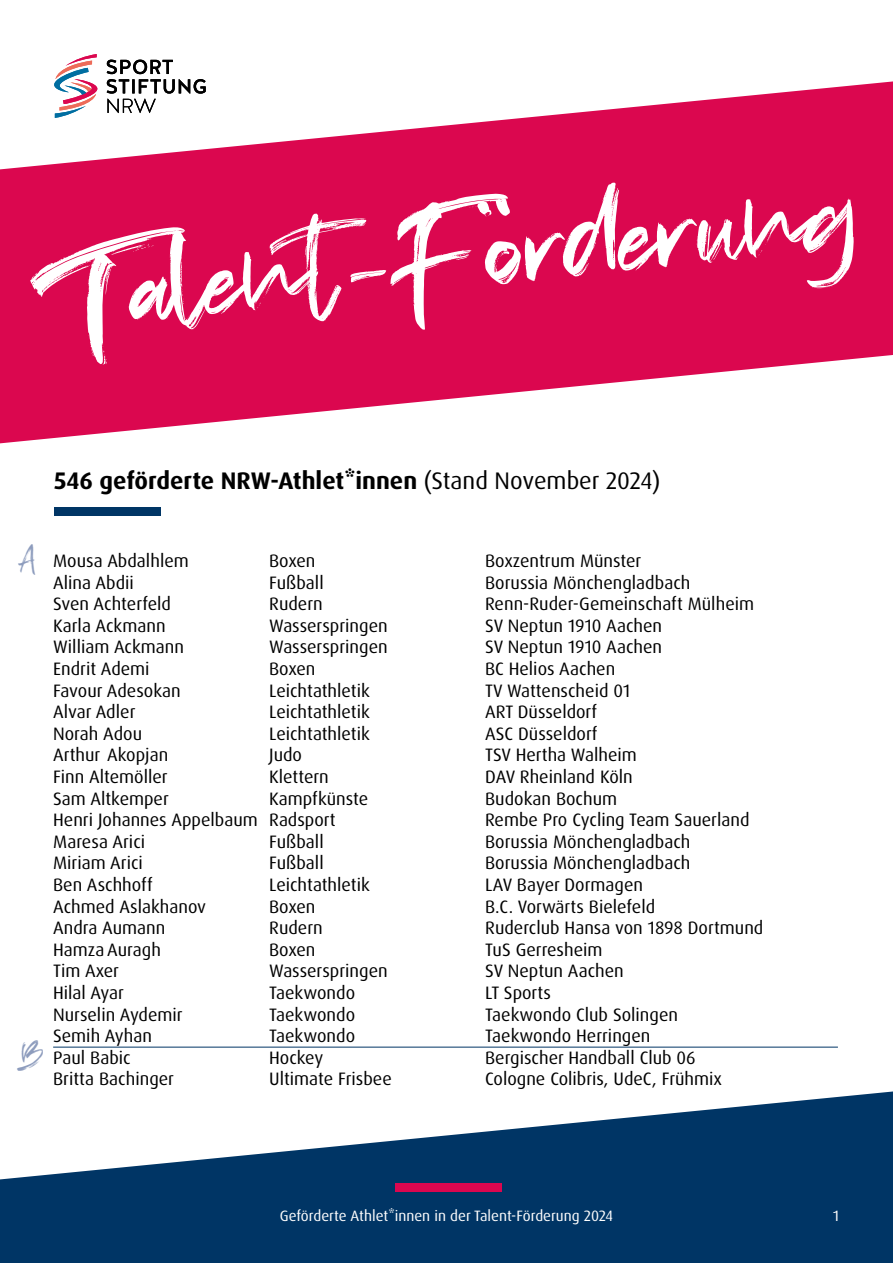
<style>
.page{position:relative;width:893px;height:1263px;background:#fff}
.page>*{position:absolute;margin:0;border:0;box-sizing:border-box;transform-origin:0 0}
.t1{font:112.5px "Squidrock";color:#fff;scale:1.25 1}
.t2{font:27px "Squidrock";color:#8d9cbd}
.t3{font:700 24px "Dax OT";color:#000}
.t4{font:18px "Dax OT";color:#000}
.t5{font:15px "Dax OT";color:#fff}
.s1{font-weight:400}
</style>
<div class="page">
<svg style="left:0;top:1091px;width:893px;height:172px;fill:#003565"></svg>
<svg style="left:0;top:81px;width:893px;height:362px;fill:#db074f"></svg>
<div style="left:54px;top:507px;width:106px;height:9px;background:#003565"></div>
<svg style="left:54px;top:54px;width:44px;height:64px"></svg>
<svg style="left:107px;top:60px;width:99px;height:53px"></svg>
<div style="left:395px;top:1183px;width:107px;height:9px;background:#db074f"></div>
<hr style="left:53px;top:1047px;width:785px;height:1px;background:#003565">
<h1 class="t1" style="left:24px;top:247px;width:663px;rotate:-6deg">Talent-Förderung</h1>
<h3 class="t3" style="left:54px;top:465px;width:608px">546 geförderte NRW-Athlet*innen <span class="s1">(Stand November 2024)</span></h3>
<h2 class="t2" style="left:18px;top:545px;width:19px">A</h2>
<h2 class="t2" style="left:17px;top:1041px;width:28px">B</h2>
<p class="t4" style="left:53px;top:549px;width:137px">Mousa Abdalhlem</p>
<p class="t4" style="left:269px;top:549px;width:48px">Boxen</p>
<p class="t4" style="left:485px;top:549px;width:158px">Boxzentrum Münster</p>
<p class="t4" style="left:53px;top:571px;width:82px">Alina Abdii</p>
<p class="t4" style="left:269px;top:571px;width:56px">Fußball</p>
<p class="t4" style="left:485px;top:571px;width:207px">Borussia Mönchengladbach</p>
<p class="t4" style="left:53px;top:592px;width:119px">Sven Achterfeld</p>
<p class="t4" style="left:269px;top:592px;width:55px">Rudern</p>
<p class="t4" style="left:485px;top:592px;width:270px">Renn-Ruder-Gemeinschaft Mülheim</p>
<p class="t4" style="left:53px;top:614px;width:114px">Karla Ackmann</p>
<p class="t4" style="left:269px;top:614px;width:120px">Wasserspringen</p>
<p class="t4" style="left:485px;top:614px;width:179px">SV Neptun 1910 Aachen</p>
<p class="t4" style="left:53px;top:636px;width:132px">William Ackmann</p>
<p class="t4" style="left:269px;top:636px;width:120px">Wasserspringen</p>
<p class="t4" style="left:485px;top:636px;width:179px">SV Neptun 1910 Aachen</p>
<p class="t4" style="left:53px;top:657px;width:98px">Endrit Ademi</p>
<p class="t4" style="left:269px;top:657px;width:48px">Boxen</p>
<p class="t4" style="left:485px;top:657px;width:132px">BC Helios Aachen</p>
<p class="t4" style="left:53px;top:679px;width:129px">Favour Adesokan</p>
<p class="t4" style="left:269px;top:679px;width:102px">Leichtathletik</p>
<p class="t4" style="left:485px;top:679px;width:147px">TV Wattenscheid 01</p>
<p class="t4" style="left:53px;top:700px;width:84px">Alvar Adler</p>
<p class="t4" style="left:269px;top:700px;width:102px">Leichtathletik</p>
<p class="t4" style="left:485px;top:700px;width:114px">ART Düsseldorf</p>
<p class="t4" style="left:53px;top:722px;width:90px">Norah Adou</p>
<p class="t4" style="left:269px;top:722px;width:102px">Leichtathletik</p>
<p class="t4" style="left:485px;top:722px;width:114px">ASC Düsseldorf</p>
<p class="t4" style="left:53px;top:744px;width:117px">Arthur Akopjan</p>
<p class="t4" style="left:269px;top:744px;width:34px">Judo</p>
<p class="t4" style="left:485px;top:744px;width:153px">TSV Hertha Walheim</p>
<p class="t4" style="left:53px;top:765px;width:116px">Finn Altemöller</p>
<p class="t4" style="left:269px;top:765px;width:61px">Klettern</p>
<p class="t4" style="left:485px;top:765px;width:149px">DAV Rheinland Köln</p>
<p class="t4" style="left:53px;top:787px;width:117px">Sam Altkemper</p>
<p class="t4" style="left:269px;top:787px;width:101px">Kampfkünste</p>
<p class="t4" style="left:485px;top:787px;width:133px">Budokan Bochum</p>
<p class="t4" style="left:53px;top:808px;width:284px">Henri Johannes Appelbaum Radsport</p>
<p class="t4" style="left:485px;top:808px;width:266px">Rembe Pro Cycling Team Sauerland</p>
<p class="t4" style="left:53px;top:830px;width:94px">Maresa Arici</p>
<p class="t4" style="left:269px;top:830px;width:56px">Fußball</p>
<p class="t4" style="left:485px;top:830px;width:207px">Borussia Mönchengladbach</p>
<p class="t4" style="left:53px;top:852px;width:91px">Miriam Arici</p>
<p class="t4" style="left:269px;top:852px;width:56px">Fußball</p>
<p class="t4" style="left:485px;top:852px;width:207px">Borussia Mönchengladbach</p>
<p class="t4" style="left:53px;top:873px;width:101px">Ben Aschhoff</p>
<p class="t4" style="left:269px;top:873px;width:102px">Leichtathletik</p>
<p class="t4" style="left:485px;top:873px;width:159px">LAV Bayer Dormagen</p>
<p class="t4" style="left:53px;top:895px;width:154px">Achmed Aslakhanov</p>
<p class="t4" style="left:269px;top:895px;width:48px">Boxen</p>
<p class="t4" style="left:485px;top:895px;width:171px">B.C. Vorwärts Bielefeld</p>
<p class="t4" style="left:53px;top:916px;width:114px">Andra Aumann</p>
<p class="t4" style="left:269px;top:916px;width:55px">Rudern</p>
<p class="t4" style="left:485px;top:916px;width:280px">Ruderclub Hansa von 1898 Dortmund</p>
<p class="t4" style="left:53px;top:938px;width:109px">Hamza Auragh</p>
<p class="t4" style="left:269px;top:938px;width:48px">Boxen</p>
<p class="t4" style="left:485px;top:938px;width:119px">TuS Gerresheim</p>
<p class="t4" style="left:53px;top:960px;width:67px">Tim Axer</p>
<p class="t4" style="left:269px;top:960px;width:120px">Wasserspringen</p>
<p class="t4" style="left:485px;top:960px;width:140px">SV Neptun Aachen</p>
<p class="t4" style="left:53px;top:981px;width:72px">Hilal Ayar</p>
<p class="t4" style="left:269px;top:981px;width:88px">Taekwondo</p>
<p class="t4" style="left:485px;top:981px;width:67px">LT Sports</p>
<p class="t4" style="left:53px;top:1003px;width:131px">Nurselin Aydemir</p>
<p class="t4" style="left:269px;top:1003px;width:88px">Taekwondo</p>
<p class="t4" style="left:485px;top:1003px;width:194px">Taekwondo Club Solingen</p>
<p class="t4" style="left:53px;top:1024px;width:100px">Semih Ayhan</p>
<p class="t4" style="left:269px;top:1024px;width:88px">Taekwondo</p>
<p class="t4" style="left:485px;top:1024px;width:167px">Taekwondo Herringen</p>
<p class="t4" style="left:53px;top:1046px;width:79px">Paul Babic</p>
<p class="t4" style="left:269px;top:1046px;width:56px">Hockey</p>
<p class="t4" style="left:485px;top:1046px;width:212px">Bergischer Handball Club 06</p>
<p class="t4" style="left:53px;top:1068px;width:122px">Britta Bachinger</p>
<p class="t4" style="left:269px;top:1068px;width:124px">Ultimate Frisbee</p>
<p class="t4" style="left:485px;top:1068px;width:238px">Cologne Colibris, UdeC, Frühmix</p>
<p class="t5" style="left:280px;top:1206px;width:335px">Geförderte Athlet*innen in der Talent-Förderung 2024</p>
<p class="t5" style="left:833px;top:1206px;width:7px">1</p>
</div>
